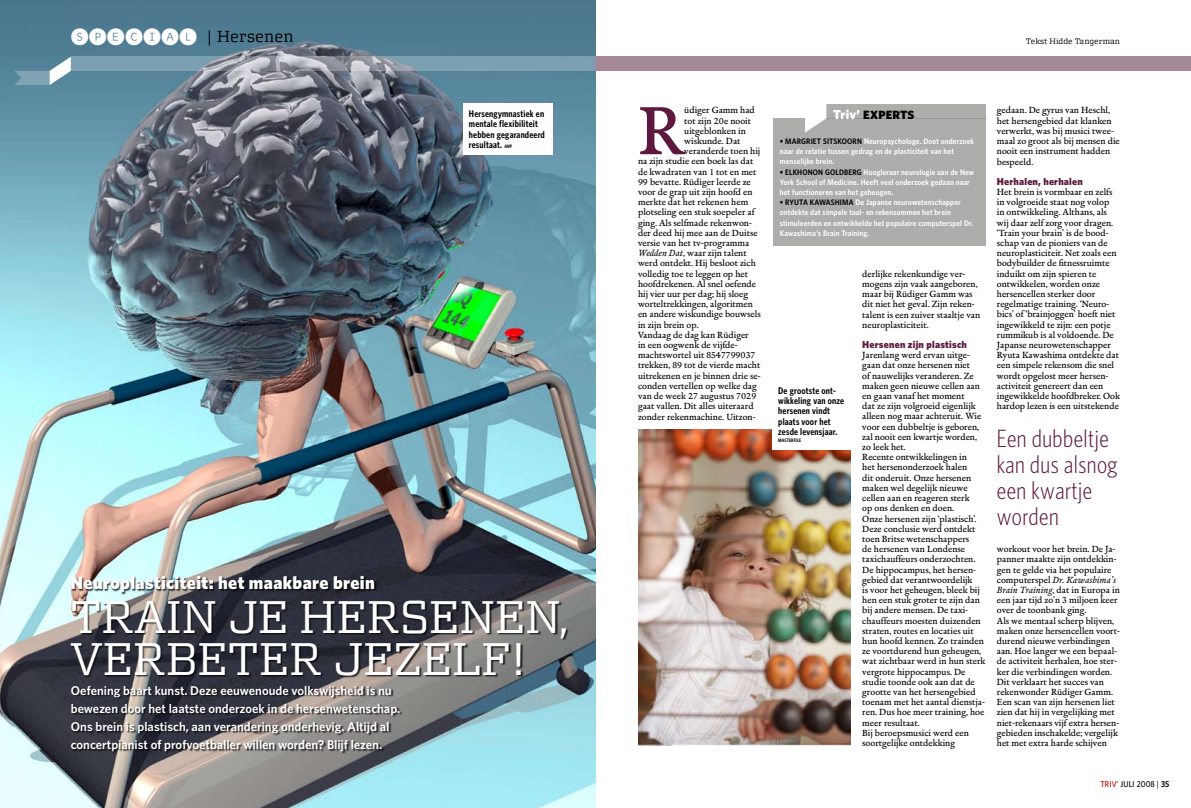
<style>
.page{position:relative;width:1191px;height:808px;background:#fff}
.page>*{position:absolute;margin:0;border:0;box-sizing:border-box;transform-origin:0 0}
.t1{font:70.7px "Merlo Roman Lining";color:#5d193d}
.t2{font:46px/42px "Morgan Avec";color:#fff}
.t3{font:300 25px/26px "Whitney Condensed";letter-spacing:.02em;color:#5d193d}
.t4{font:900 18px "Whitney";letter-spacing:.02em;color:#fff}
.t5{font:16px "Morgan Avec";color:#000}
.t6{font:600 12.7px/18px "Whitney";color:#fff}
.t7{font:900 12px "Whitney";letter-spacing:.02em;color:#000}
.t8{font:900 10px "Whitney";letter-spacing:.02em;color:#5d193d}
.t9{font:600 9.7px/10.2px "Whitney Condensed";letter-spacing:.02em;color:#000}
.t10{font:9.3px/10.2px "Merlo Roman Lining";color:#000}
.t11{font:9.3px "Merlo Italic Lining";color:#000}
.t12{font:500 8.5px "Whitney Narrow";letter-spacing:.02em;color:#000}
.t13{font:600 8px/10.2px "Whitney Narrow";letter-spacing:.02em;color:#fff}
.t14{font:8px "Morgan Avec";color:#000}
.t15{font:600 5px "Whitney Condensed";letter-spacing:.02em;color:#000}
.s1{font-family:"Whitney Index Black Round Lt 1";font-size:18px;color:#fff}
.s2{font-size:5px}
.s3{font-family:"Merlo Italic Lining"}
.s4{font-size:13px;color:#fff}
.s5{color:#000}
.s6{font-family:"Merlo Roman Lining"}
.s7{color:#c50000}
.s8{font-weight:600}
</style>
<div class="page">
<img style="left:0;top:0;width:595px;height:808px">
<img style="left:638px;top:430px;width:213px;height:316px">
<div style="left:72px;top:577px;width:341px;height:63px;background:#000;opacity:.75"></div>
<div style="left:71px;top:601px;width:558px;height:113px;background:#000;opacity:.75"></div>
<div style="left:72px;top:686px;width:387px;height:109px;background:#000;opacity:.75"></div>
<div style="left:463px;top:103px;width:90px;height:51px;background:#fff"></div>
<div style="left:772px;top:379px;width:79px;height:71px;background:#fff"></div>
<svg style="left:71px;top:57px;width:524px;height:14px;background:#8ba3b0"></svg>
<div style="left:595px;top:57px;width:596px;height:14px;background:#a78896"></div>
<svg style="left:14px;top:57px;width:57px;height:28px"></svg>
<div style="left:772px;top:118px;width:213px;height:128px;background:#adaeab"></div>
<div style="left:826px;top:104px;width:159px;height:14px;background:#adaeab"></div>
<svg style="left:805px;top:118px;width:21px;height:15px"></svg>
<h3 class="t5" style="left:71px;top:27px;width:224px"><span class="s1">SPECIAL</span> | HERSENEN</h3>
<p class="t9" style="left:469px;top:109px;width:77px">Hersengymnastiek en mentale flexibiliteit hebben gegarandeerd resultaat. <span class="s2">ANP</span></p>
<h3 class="t4" style="left:70px;top:572px;width:306px">Neuroplasticiteit: het maakbare brein</h3>
<h2 class="t2" style="left:70px;top:595px;width:500px">TRAIN JE HERSENEN,<br>VERBETER JEZELF!</h2>
<p class="t6" style="left:71px;top:681px;width:331px">Oefening baart kunst. Deze eeuwenoude volkswijsheid is nu bewezen door het laatste onderzoek in de hersenwetenschap.<br>Ons brein is plastisch, aan verandering onderhevig. Altijd al concertpianist of profvoetballer willen worden? Blijf lezen.</p>
<p class="t14" style="left:1025px;top:36px;width:96px">TEKST HIDDE TANGERMAN</p>
<h1 class="t1" style="left:638px;top:91px;width:48px">R</h1>
<p class="t10" style="left:684px;top:106px;width:72px">üdiger Gamm had</p>
<p class="t10" style="left:684px;top:116px;width:68px">tot zijn 20e nooit</p>
<p class="t10" style="left:684px;top:126px;width:63px">uitgeblonken in</p>
<p class="t10" style="left:684px;top:136px;width:58px">wiskunde. Dat</p>
<p class="t10" style="left:684px;top:146px;width:78px">veranderde toen hij</p>
<p class="t10" style="left:638px;top:157px;width:117px">na zijn studie een boek las dat</p>
<p class="t10" style="left:638px;top:167px;width:120px">de kwadraten van 1 tot en met</p>
<p class="t10" style="left:638px;top:177px;width:114px">99 bevatte. Rüdiger leerde ze</p>
<p class="t10" style="left:638px;top:187px;width:116px">voor de grap uit zijn hoofd en</p>
<p class="t10" style="left:638px;top:197px;width:112px">merkte dat het rekenen hem</p>
<p class="t10" style="left:638px;top:208px;width:118px">plotseling een stuk soepeler af</p>
<p class="t10" style="left:638px;top:218px;width:115px">ging. Als selfmade rekenwon-</p>
<p class="t10" style="left:638px;top:228px;width:121px">der deed hij mee aan de Duitse</p>
<p class="t10" style="left:638px;top:238px;width:113px">versie van het tv-programma</p>
<p class="t10" style="left:638px;top:248px;width:110px"><span class="s3">Wedden Dat</span>, waar zijn talent</p>
<p class="t10" style="left:638px;top:259px;width:119px">werd ontdekt. Hij besloot zich</p>
<p class="t10" style="left:638px;top:269px;width:112px">volledig toe te leggen op het</p>
<p class="t10" style="left:638px;top:279px;width:120px">hoofdrekenen. Al snel oefende</p>
<p class="t10" style="left:638px;top:289px;width:111px">hij vier uur per dag; hij sloeg</p>
<p class="t10" style="left:638px;top:299px;width:116px">worteltrekkingen, algoritmen</p>
<p class="t10" style="left:638px;top:310px;width:124px">en andere wiskundige bouwsels</p>
<p class="t10" style="left:638px;top:320px;width:62px">in zijn brein op.</p>
<p class="t10" style="left:638px;top:330px;width:112px">Vandaag de dag kan Rüdiger</p>
<p class="t10" style="left:638px;top:340px;width:101px">in een oogwenk de vijfde-</p>
<p class="t10" style="left:638px;top:350px;width:119px">machtswortel uit 8547799037</p>
<p class="t10" style="left:638px;top:361px;width:124px">trekken, 89 tot de vierde macht</p>
<p class="t10" style="left:638px;top:371px;width:124px">uitrekenen en je binnen drie se-</p>
<p class="t10" style="left:638px;top:381px;width:120px">conden vertellen op welke dag</p>
<p class="t10" style="left:638px;top:391px;width:120px">van de week 27 augustus 7029</p>
<p class="t10" style="left:638px;top:401px;width:117px">gaat vallen. Dit alles uiteraard</p>
<p class="t10" style="left:638px;top:412px;width:119px">zonder rekenmachine. Uitzon-</p>
<p class="t7" style="left:833px;top:108px;width:83px"><span class="s4">Triv’</span> experts</p>
<p class="t13" style="left:780px;top:136px;width:196px"><span class="s5">• Margriet Sitskoorn</span> Neuropsychologe. Doet onderzoek naar de relatie tussen gedrag en de plasticiteit van het menselijke brein.</p>
<p class="t13" style="left:780px;top:167px;width:196px"><span class="s5">• Elkhonon Goldberg</span> Hoogleraar neurologie aan de New<br>York School of Medicine. Heeft veel onderzoek gedaan naar het functioneren van het geheugen.</p>
<p class="t13" style="left:780px;top:197px;width:195px"><span class="s5">• Ryuta Kawashima</span> De Japanse neurowetenschapper ontdekte dat simpele taal- en rekensommen het brein stimuleerden en ontwikkelde het populaire computerspel Dr.<br>Kawashima’s Brain Training.</p>
<p class="t9" style="left:778px;top:385px;width:67px">De grootste ont&shy;wikkeling van onze hersenen vindt plaats voor het zesde levensjaar.</p>
<p class="t15" style="left:778px;top:438px;width:24px">MASTERFILE</p>
<p class="t10" style="left:862px;top:269px;width:119px">derlijke rekenkundige ver&shy;mogens zijn vaak aangeboren, maar bij Rüdiger Gamm was dit niet het geval. Zijn reken&shy;talent is een zuiver staaltje van neuroplasticiteit.</p>
<p class="t8" style="left:862px;top:338px;width:106px">Hersenen zijn plastisch</p>
<p class="t10" style="left:862px;top:350px;width:125px">Jarenlang werd ervan uitge&shy;gaan dat onze hersenen niet<br>of nauwelijks veranderen. Ze maken geen nieuwe cellen aan en gaan vanaf het moment<br>dat ze zijn volgroeid eigenlijk alleen nog maar achteruit. Wie voor een dubbeltje is geboren, zal nooit een kwartje worden, zo leek het.<br>Recente ontwikkelingen in<br>het hersenonderzoek halen<br>dit onderuit. Onze hersenen maken wel degelijk nieuwe cellen aan en reageren sterk<br>op ons denken en doen.<br>Onze hersenen zijn ‘plastisch’.<br>Deze conclusie werd ontdekt toen Britse wetenschappers<br>de hersenen van Londense taxichauffeurs onderzochten.<br>De hippocampus, het hersen&shy;gebied dat verantwoordelijk<br>is voor het geheugen, bleek bij hen een stuk groter te zijn dan bij andere mensen. De taxi&shy;chauffeurs moesten duizenden straten, routes en locaties uit hun hoofd kennen. Zo trainden ze voortdurend hun geheugen, wat zichtbaar werd in hun sterk vergrote hippocampus. De studie toonde ook aan dat de grootte van het hersengebied toenam met het aantal dienstja&shy;ren. Dus hoe meer training, hoe meer resultaat.<br>Bij beroepsmusici werd een soortgelijke ontdekking</p>
<p class="t10" style="left:997px;top:106px;width:124px">gedaan. De gyrus van Heschl, het hersengebied dat klanken verwerkt, was bij musici twee&shy;maal zo groot als bij mensen die nooit een instrument hadden bespeeld.</p>
<p class="t8" style="left:997px;top:175px;width:87px">Herhalen, herhalen</p>
<p class="t10" style="left:997px;top:187px;width:125px">Het brein is vormbaar en zelfs in volgroeide staat nog volop<br>in ontwikkeling. Althans, als wij daar zelf zorg voor dragen. ‘Train your brain’ is de bood&shy;schap van de pioniers van de neuroplasticiteit. Net zoals een bodybuilder de fitnessruimte induikt om zijn spieren te ontwikkelen, worden onze hersencellen sterker door regelmatige training. ‘Neuro&shy;bics’ of ‘brainjoggen’ hoeft niet ingewikkeld te zijn: een potje rummikub is al voldoende. De<br>Japanse neurowetenschapper<br>Ryuta Kawashima ontdekte dat een simpele rekensom die snel wordt opgelost meer hersen&shy;activiteit genereert dan een ingewikkelde hoofdbreker. Ook hardop lezen is een uitstekende</p>
<h3 class="t3" style="left:997px;top:425px;width:122px">Een dubbeltje kan dus alsnog een kwartje worden</h3>
<p class="t10" style="left:997px;top:544px;width:121px;text-align:justify">workout voor het brein. De Ja&shy;panner maakte zijn ontdekkin&shy;gen te gelde via het populaire</p>
<p class="t11" style="left:997px;top:574px;width:121px"><span class="s6">computerspel</span> Dr. Kawashima’s</p>
<p class="t10" style="left:997px;top:585px;width:124px"><span class="s3">Brain Training</span>, dat in Europa in een jaar tijd zo’n 3 miljoen keer over de toonbank ging.<br>Als we mentaal scherp blijven, maken onze hersencellen voort&shy;durend nieuwe verbindingen aan. Hoe langer we een bepaal&shy;de activiteit herhalen, hoe ster&shy;ker die verbindingen worden.<br>Dit verklaart het succes van rekenwonder Rüdiger Gamm.<br>Een scan van zijn hersenen liet zien dat hij in vergelijking met niet-rekenaars vijf extra hersen&shy;gebieden inschakelde; vergelijk het met extra harde schijven</p>
<p class="t12" style="left:1100px;top:779px;width:71px"><span class="s7">TRIV’</span> JULI 2008 | <span class="s8">35</span></p>
</div>
